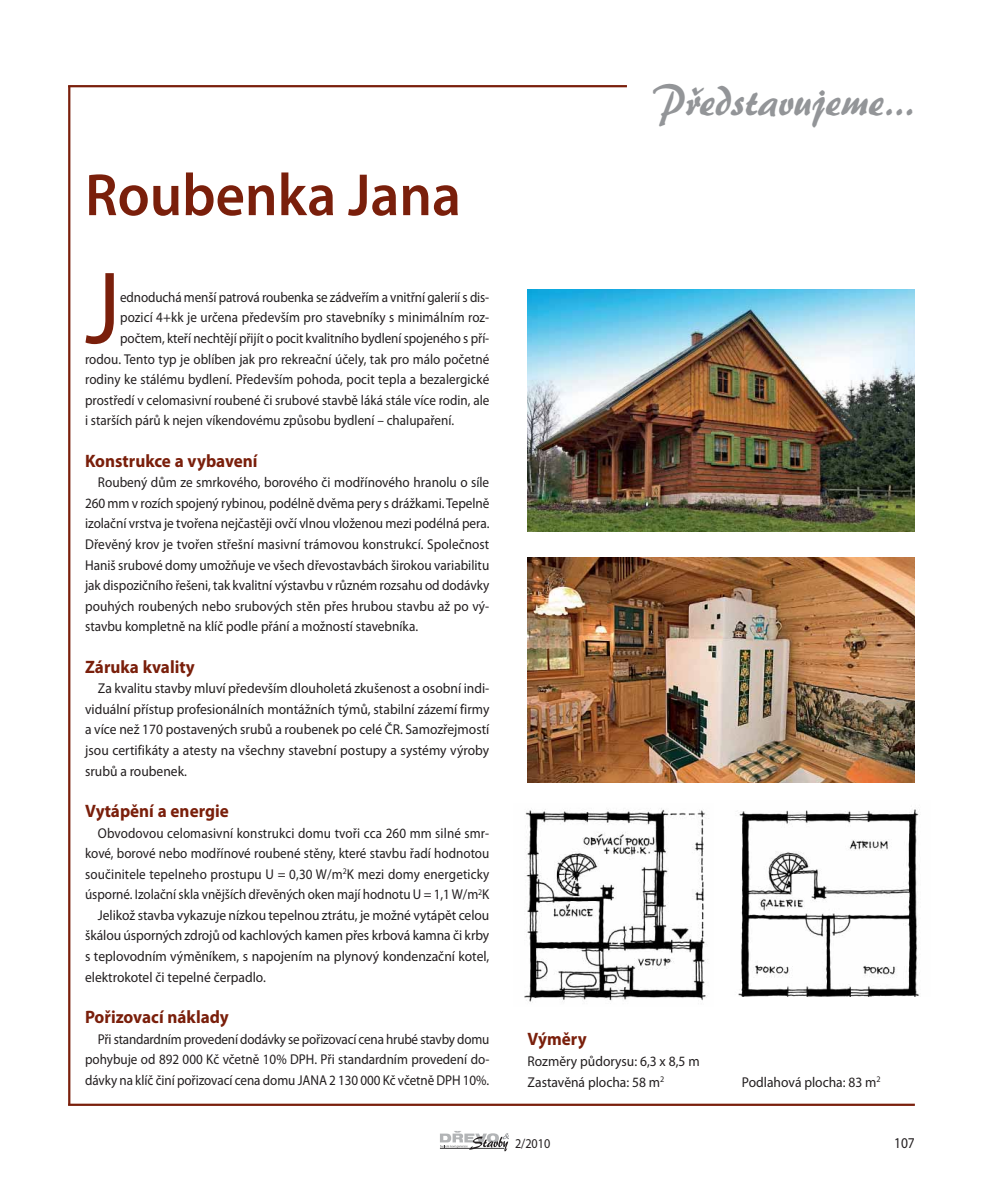
<style>
.page{position:relative;width:1000px;height:1191px;background:#fff}
.page>*{position:absolute;margin:0;border:0;box-sizing:border-box;transform-origin:0 0}
.t1{font:103.5px "Myriad Pro";color:#7a1f0b;scale:.92 1}
.t2{font:600 60px "Myriad Pro";color:#7a1f0b;scale:.95 1}
.t3{font:45px "Palette DCE";color:#939598;scale:.95 1}
.t4{font:700 18px "Myriad Pro";color:#7a1f0b;scale:.95 1}
.t5{font:15px "Myriad Pro";color:#231f20;scale:.9 1}
.t6{font:14.25px/20.5px "Myriad Pro";color:#231f20;text-align:justify;scale:.92 1}
.t7{font:14.25px/20.5px "Myriad Pro";color:#231f20;scale:.95 1}
.t8{font:14.25px/20.5px "Myriad Pro";color:#231f20;text-align:justify;scale:.93 1}
.t9{font:13.5px "Myriad Pro";color:#231f20;scale:.9 1}
</style>
<div class="page">
<svg style="left:440px;top:1131px;width:69px;height:20px"></svg>
<hr style="left:68px;top:86px;width:2px;height:1018px;background:#7a1f0b">
<hr style="left:68px;top:1103px;width:846px;height:3px;background:#7a1f0b">
<hr style="left:68px;top:85px;width:558px;height:2px;background:#7a1f0b">
<img style="left:527px;top:289px;width:387px;height:242px">
<img style="left:527px;top:557px;width:387px;height:225px">
<img style="left:524px;top:808px;width:184px;height:194px">
<img style="left:738px;top:809px;width:182px;height:187px">
<h2 class="t2" style="left:85px;top:159px;width:397px">Roubenka Jana</h2>
<h1 class="t1" style="left:85px;top:269px;width:40px">J</h1>
<p class="t6" style="left:120px;top:288px;width:402px">ednoduchá menší patrová roubenka se zádveřím a vnitřní galerií s dis-</p>
<p class="t6" style="left:120px;top:308px;width:402px">pozicí 4+kk je určena především pro stavebníky s minimálním roz-</p>
<p class="t6" style="left:120px;top:329px;width:402px">počtem, kteří nechtějí přijít o pocit kvalitního bydlení spojeného s pří-</p>
<p class="t6" style="left:85px;top:350px;width:441px">rodou. Tento typ je oblíben jak pro rekreační účely, tak pro málo početné</p>
<p class="t6" style="left:85px;top:370px;width:441px">rodiny ke stálému bydlení. Především pohoda, pocit tepla a bezalergické</p>
<p class="t6" style="left:85px;top:391px;width:441px">prostředí v celomasivní roubené či srubové stavbě láká stále více rodin, ale</p>
<p class="t6" style="left:85px;top:411px;width:402px">i starších párů k nejen víkendovému způsobu bydlení – chalupaření.</p>
<p class="t4" style="left:85px;top:454px;width:183px">Konstrukce a vybavení</p>
<p class="t8" style="left:85px;top:473px;width:436px;text-indent:13px">Roubený dům ze smrkového, borového či modřínového hranolu o síle 260 mm v rozích spojený rybinou, podélně dvěma pery s drážkami. Tepelně izolační vrstva je tvořena nejčastěji ovčí vlnou vloženou mezi podélná pera.<br>Dřevěný krov je tvořen střešní masivní trámovou konstrukcí. Společnost Haniš srubové domy umožňuje ve všech dřevostavbách širokou variabilitu jak dispozičního řešeni, tak kvalitní výstavbu v různém rozsahu od dodávky pouhých roubených nebo srubových stěn přes hrubou stavbu až po vý&shy;stavbu kompletně na klíč podle přání a možností stavebníka.</p>
<p class="t4" style="left:85px;top:660px;width:117px">Záruka kvality</p>
<p class="t7" style="left:85px;top:679px;width:427px;text-align:justify;text-indent:13px">Za kvalitu stavby mluví především dlouholetá zkušenost a osobní indi&shy;viduální přístup profesionálních montážních týmů, stabilní zázemí firmy a více než 170 postavených srubů a roubenek po celé ČR. Samozřejmostí jsou certifikáty a atesty na všechny stavební postupy a systémy výroby srubů a roubenek.</p>
<p class="t4" style="left:85px;top:804px;width:153px">Vytápění a energie</p>
<p class="t6" style="left:98px;top:824px;width:427px">Obvodovou celomasivní konstrukci domu tvoři cca 260 mm silné smr-</p>
<p class="t6" style="left:85px;top:844px;width:441px">kové, borové nebo modřínové roubené stěny, které stavbu řadí hodnotou</p>
<p class="t6" style="left:85px;top:865px;width:441px">součinitele tepelneho prostupu U = 0,30 W/m<sup>2</sup>K mezi domy energeticky</p>
<p class="t6" style="left:85px;top:885px;width:441px">úsporné. Izolační skla vnějších dřevěných oken mají hodnotu U = 1,1 W/m<sup>2</sup>K</p>
<p class="t7" style="left:98px;top:906px;width:413px">Jelikož stavba vykazuje nízkou tepelnou ztrátu, je možné vytápět celou</p>
<p class="t7" style="left:85px;top:926px;width:427px">škálou úsporných zdrojů od kachlových kamen přes krbová kamna či krby</p>
<p class="t7" style="left:85px;top:947px;width:427px">s teplovodním výměníkem, s napojením na plynový kondenzační kotel,</p>
<p class="t7" style="left:85px;top:967px;width:192px">elektrokotel či tepelné čerpadlo.</p>
<p class="t4" style="left:85px;top:1010px;width:153px">Pořizovací náklady</p>
<p class="t6" style="left:85px;top:1029px;width:441px;text-indent:13px">Při standardním provedení dodávky se pořizovací cena hrubé stavby domu pohybuje od 892 000 Kč včetně 10% DPH. Při standardním provedení do&shy;dávky na klíč činí pořizovací cena domu JANA 2 130 000 Kč včetně DPH 10%.</p>
<h3 class="t3" style="left:653px;top:86px;width:277px">Představujeme…</h3>
<p class="t4" style="left:527px;top:1032px;width:64px">Výměry</p>
<p class="t7" style="left:527px;top:1052px;width:182px">Rozměry půdorysu: 6,3 x 8,5 m<br>Zastavěná plocha: 58 m<sup>2</sup></p>
<p class="t7" style="left:741px;top:1072px;width:147px">Podlahová plocha: 83 m<sup>2</sup></p>
<p class="t9" style="left:515px;top:1138px;width:41px">2/2010</p>
<p class="t5" style="left:893px;top:1137px;width:25px">107</p>
</div>
